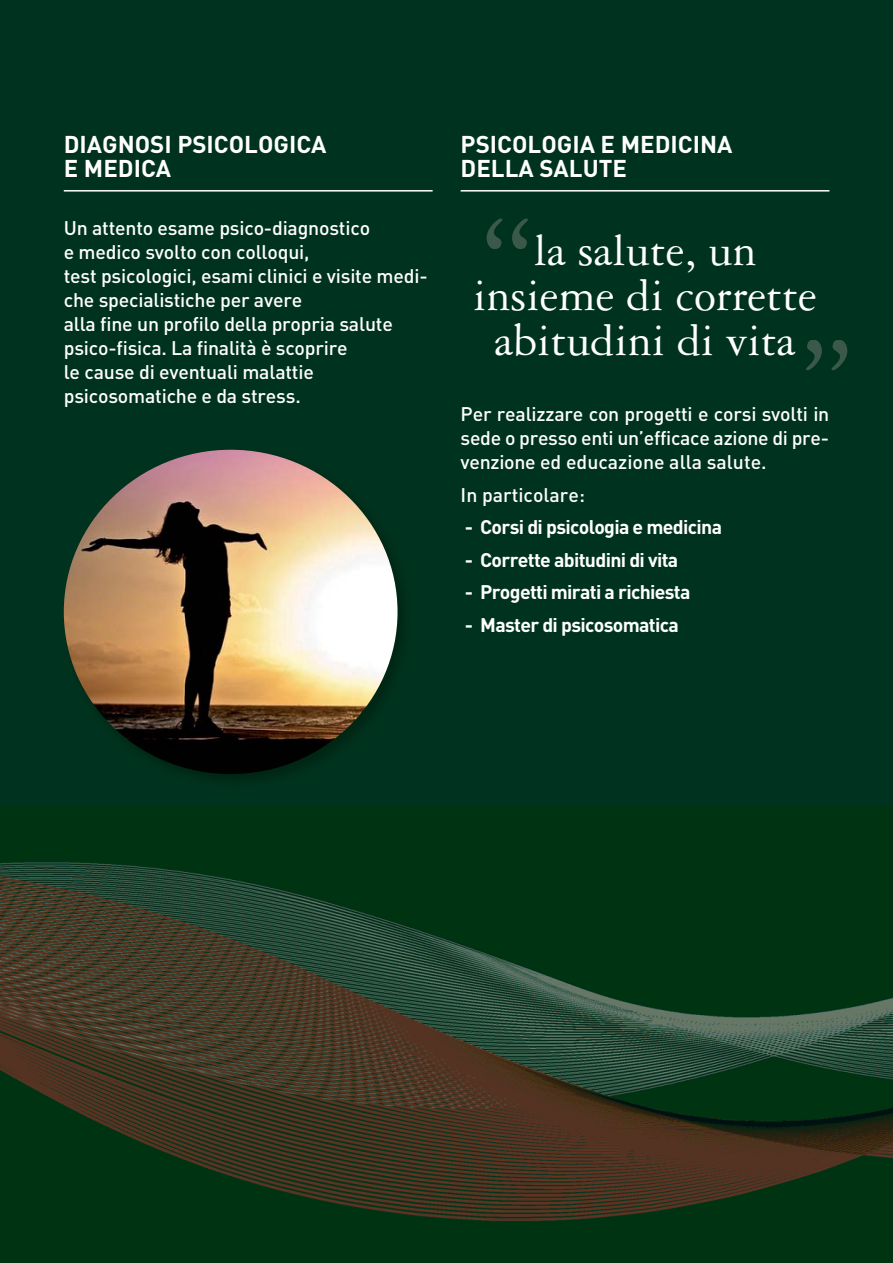
<style>
.page{position:relative;width:893px;height:1263px;background:#00331f}
.page>*{position:absolute;margin:0;border:0;box-sizing:border-box;transform-origin:0 0}
.t1{font:48px/45px "Garamond Three";color:#fff;text-align:center}
.t2{font:24px/24px "DIN Bold";color:#fff}
.t3{font:500 19.5px/24px "DIN";letter-spacing:-.01em;color:#fff;text-align:justify}
.t4{font:19.5px "DIN Bold";letter-spacing:-.035em;color:#fff}
</style>
<div class="page">
<hr style="left:461px;top:190px;width:368px;height:2px;background:#fff">
<svg style="left:487px;top:218px;width:41px;height:31px"></svg>
<svg style="left:806px;top:340px;width:41px;height:30px"></svg>
<img style="left:0;top:805px;width:893px;height:458px">
<hr style="left:64px;top:190px;width:369px;height:2px;background:#fff">
<img style="left:63px;top:449px;width:339px;height:330px">
<img style="left:64px;top:450px;width:334px;height:324px;border-radius:50%">
<p class="t2" style="left:64px;top:133px;width:264px">DIAGNOSI PSICOLOGICA<br>E MEDICA</p>
<p class="t3" style="left:64px;top:218px;width:365px;text-align:left">Un attento esame psico-diagnostico<br>e medico svolto con colloqui,<br>test psicologici, esami clinici e visite medi&shy;che specialistiche per avere<br>alla fine un profilo della propria salute psico-fisica. La finalità è scoprire<br>le cause di eventuali malattie psicosomatiche e da stress.</p>
<p class="t2" style="left:461px;top:133px;width:273px">PSICOLOGIA E MEDICINA<br>DELLA SALUTE</p>
<p class="t1" style="left:473px;top:232px;width:345px">la salute, un insieme di corrette abitudini di vita</p>
<p class="t3" style="left:461px;top:404px;width:370px">Per realizzare con progetti e corsi svolti in sede o presso enti un’efficace azione di pre&shy;venzione ed educazione alla salute.</p>
<p class="t3" style="left:461px;top:485px;width:126px">In particolare:</p>
<p class="t4" style="left:465px;top:516px;width:259px">- Corsi di psicologia e medicina</p>
<p class="t4" style="left:465px;top:549px;width:215px">- Corrette abitudini di vita</p>
<p class="t4" style="left:465px;top:581px;width:227px">- Progetti mirati a richiesta</p>
<p class="t4" style="left:465px;top:614px;width:215px">- Master di psicosomatica</p>
</div>
